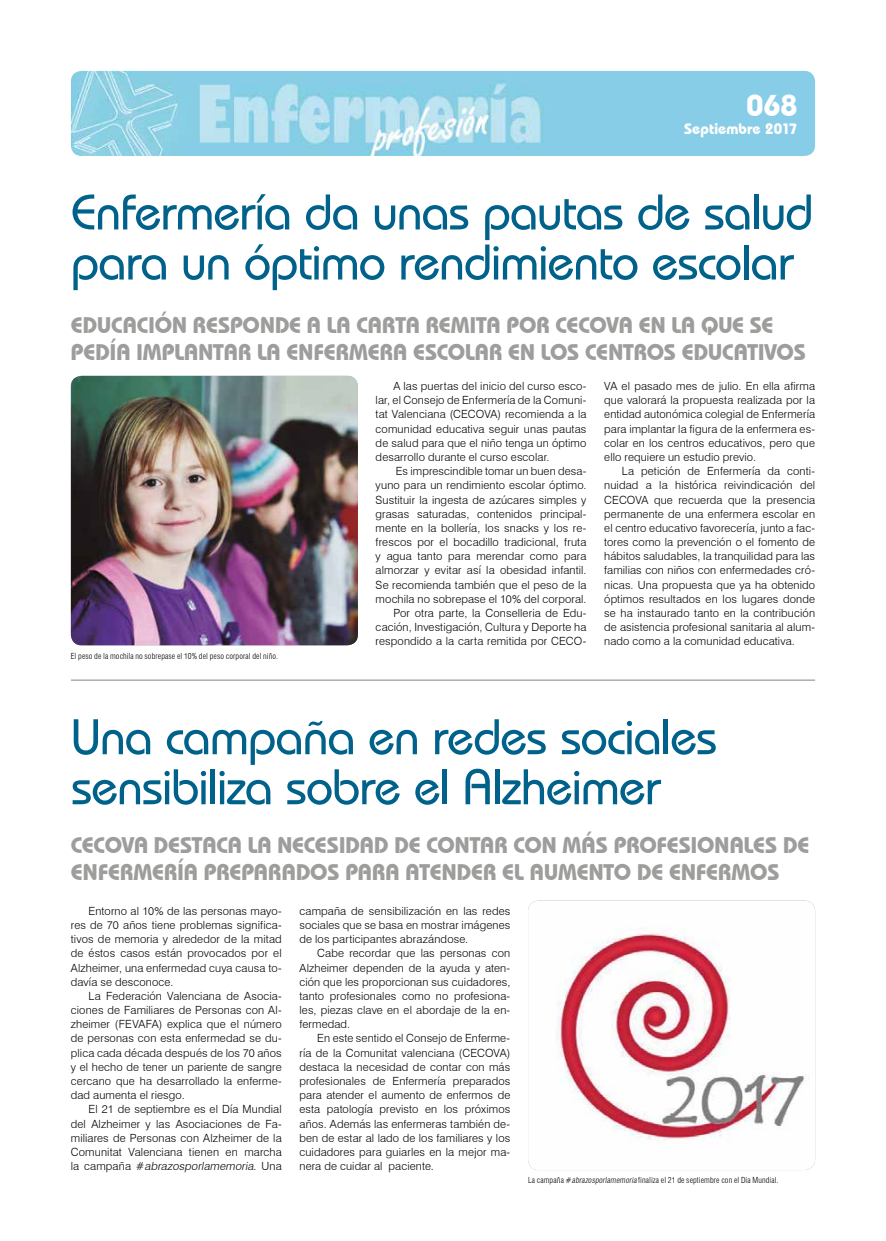
<style>
.page{position:relative;width:886px;height:1241px;background:#fff}
.page>*{position:absolute;margin:0;border:0;box-sizing:border-box;transform-origin:0 0}
.t1{font:500 50px/50px "Bauhaus IT Cby BT";letter-spacing:-.02em;color:#00628b}
.t2{font:700 30px "Bauhaus IT Cby BT";color:#fff}
.t3{font:700 22.5px/27px "Bauhaus IT Cby BT";color:#9d9d9c}
.t4{font:700 15px "Bauhaus IT Cby BT";color:#fff}
.t5{font:300 11.25px/14.1px "Swiss 721 BT";letter-spacing:.01em;color:#000;text-align:justify}
.t6{font:300 condensed 8.12px "Swiss 721 BT";letter-spacing:.015em;color:#000}
.s1{font-style:italic}
</style>
<div class="page">
<img style="left:71px;top:71px;width:744px;height:85px">
<img style="left:71px;top:376px;width:287px;height:269px">
<hr style="left:71px;top:679px;width:744px;height:1px;background:#9d9d9c">
<img style="left:528px;top:900px;width:287px;height:269px">
<h2 class="t2" style="left:746px;top:87px;width:52px">068</h2>
<h3 class="t4" style="left:684px;top:119px;width:115px">Septiembre 2017</h3>
<h1 class="t1" style="left:71px;top:186px;width:744px">Enfermería da unas pautas de salud para un óptimo rendimiento escolar</h1>
<h3 class="t3" style="left:71px;top:311px;width:736px">EDUCACIÓN RESPONDE A LA CARTA REMITA POR CECOVA EN LA QUE SE<br>PEDÍA IMPLANTAR LA ENFERMERA ESCOLAR EN LOS CENTROS EDUCATIVOS</h3>
<p class="t6" style="left:71px;top:650px;width:209px">El peso de la mochila no sobrepase el 10% del peso corporal del niño.</p>
<p class="t5" style="left:376px;top:379px;width:212px;text-indent:18px">A las puertas del inicio del curso esco&shy;lar, el Consejo de Enfermería de la Comuni&shy;tat Valenciana (CECOVA) recomienda a la comunidad educativa seguir unas pautas de salud para que el niño tenga un óptimo desarrollo durante el curso escolar.</p>
<p class="t5" style="left:376px;top:464px;width:212px;text-align:right">Es imprescindible tomar un buen desa&shy;yuno para un rendimiento escolar óptimo.<br>Sustituir la ingesta de azúcares simples y grasas saturadas, contenidos principal&shy;mente en la bollería, los snacks y los re&shy;frescos por el bocadillo tradicional, fruta y agua tanto para merendar como para almorzar y evitar así la obesidad infantil.<br>Se recomienda también que el peso de la mochila no sobrepase el 10% del corporal.<br>Por otra parte, la Conselleria de Edu&shy;cación, Investigación, Cultura y Deporte ha respondido a la carta remitida por CECO-</p>
<p class="t5" style="left:604px;top:379px;width:212px">VA el pasado mes de julio. En ella afirma que valorará la propuesta realizada por la entidad autonómica colegial de Enfermería para implantar la figura de la enfermera es&shy;colar en los centros educativos, pero que ello requiere un estudio previo.</p>
<p class="t5" style="left:604px;top:464px;width:212px;text-indent:18px">La petición de Enfermería da conti&shy;nuidad a la histórica reivindicación del CECOVA que recuerda que la presencia permanente de una enfermera escolar en el centro educativo favorecería, junto a fac&shy;tores como la prevención o el fomento de hábitos saludables, la tranquilidad para las familias con niños con enfermedades cró&shy;nicas. Una propuesta que ya ha obtenido óptimos resultados en los lugares donde se ha instaurado tanto en la contribución de asistencia profesional sanitaria al alum&shy;nado como a la comunidad educativa.</p>
<h1 class="t1" style="left:71px;top:711px;width:648px">Una campaña en redes sociales sensibiliza sobre el Alzheimer</h1>
<h3 class="t3" style="left:71px;top:831px;width:740px">CECOVA DESTACA LA NECESIDAD DE CONTAR CON MÁS PROFESIONALES DE<br>ENFERMERÍA PREPARADOS PARA ATENDER EL AUMENTO DE ENFERMOS</h3>
<p class="t5" style="left:71px;top:903px;width:212px;text-indent:18px">Entorno al 10% de las personas mayo&shy;res de 70 años tiene problemas significa&shy;tivos de memoria y alrededor de la mitad de éstos casos están provocados por el Alzheimer, una enfermedad cuya causa to&shy;davía se desconoce.</p>
<p class="t5" style="left:71px;top:988px;width:212px;text-indent:18px">La Federación Valenciana de Asocia&shy;ciones de Familiares de Personas con Al&shy;zheimer (FEVAFA) explica que el número de personas con esta enfermedad se du&shy;plica cada década después de los 70 años y el hecho de tener un pariente de sangre cercano que ha desarrollado la enferme&shy;dad aumenta el riesgo.</p>
<p class="t5" style="left:71px;top:1101px;width:212px;text-indent:18px">El 21 de septiembre es el Día Mundial del Alzheimer y las Asociaciones de Fa&shy;miliares de Personas con Alzheimer de la Comunitat Valenciana tienen en marcha l a c a m p a ñ a # <span class="s1">abrazosporlamemoria</span>. U n a</p>
<p class="t5" style="left:299px;top:903px;width:212px">campaña de sensibilización en las redes sociales que se basa en mostrar imágenes de los participantes abrazándose.</p>
<p class="t5" style="left:299px;top:946px;width:212px;text-indent:18px">Cabe recordar que las personas con Alzheimer dependen de la ayuda y aten&shy;ción que les proporcionan sus cuidadores, tanto profesionales como no profesiona&shy;les, piezas clave en el abordaje de la en&shy;fermedad.</p>
<p class="t5" style="left:299px;top:1031px;width:212px;text-indent:18px">En este sentido el Consejo de Enferme&shy;ría de la Comunitat valenciana (CECOVA) destaca la necesidad de contar con más profesionales de Enfermería preparados para atender el aumento de enfermos de esta patología previsto en los próximos años. Además las enfermeras también de&shy;ben de estar al lado de los familiares y los cuidadores para guiarles en la mejor ma&shy;nera de cuidar al paciente.</p>
<p class="t6" style="left:528px;top:1174px;width:252px">La campaña #<span class="s1">abrazosporlamemoria</span>finaliza el 21 de septiembre con el Día Mundial.</p>
</div>
